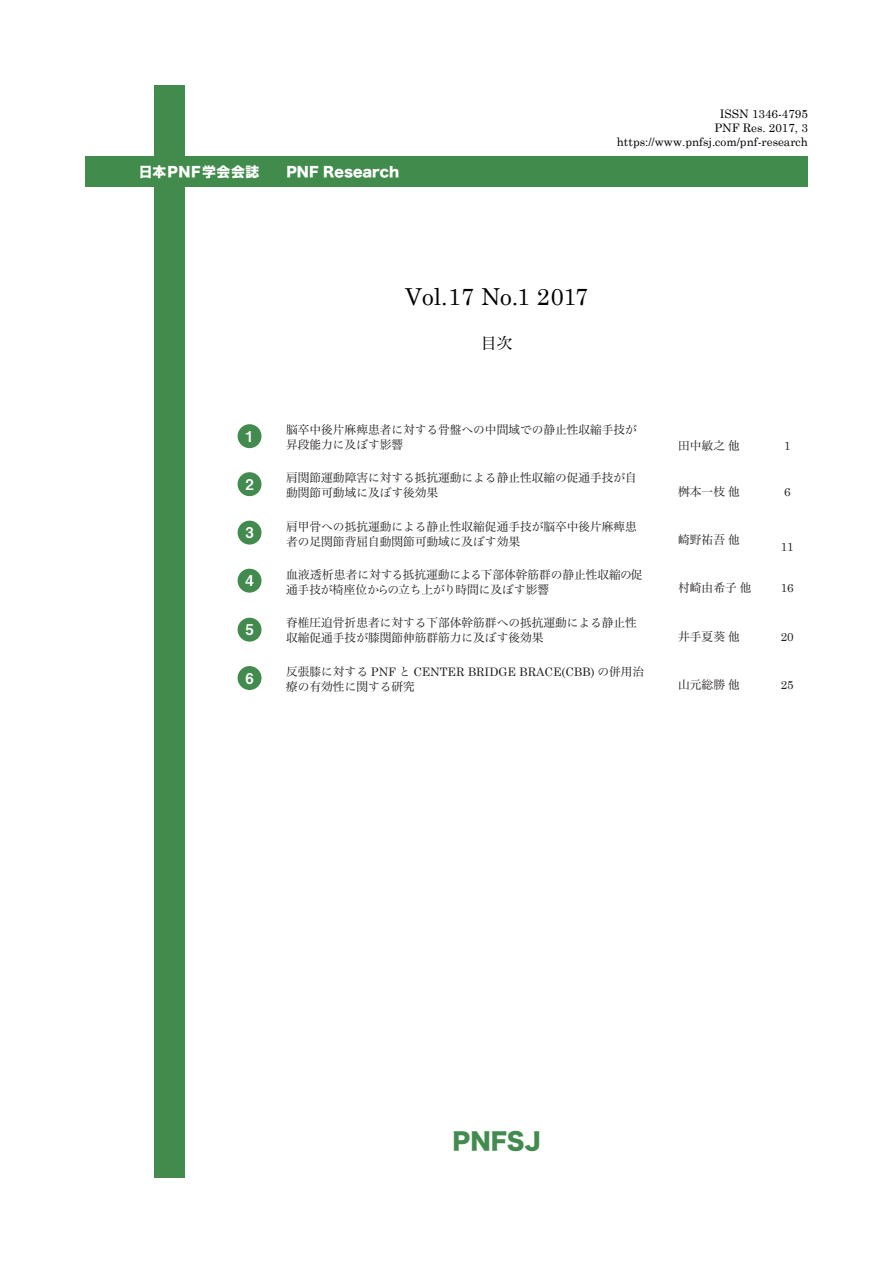
<style>
.page{position:relative;width:893px;height:1263px;background:#fff}
.page>*{position:absolute;margin:0;border:0;box-sizing:border-box;transform-origin:0 0}
.t1{font:23.4px "Century Schoolbook";color:#000}
.t2{font:23.4px "Hira Kaku Std N W8";color:#428a4d}
.t3{font:15.9px "Hira Min Pro W3";color:#000}
.t4{font:14.85px "Midashi Go Pro MB31";color:#fff}
.t5{font:13.8px "Hira Kaku Std N W8";color:#fff}
.t6{font:13.8px "Hira Kaku Std N W8";letter-spacing:.04em;color:#fff}
.t7{font:11.7px/14.9px "Hira Min Pro W3";color:#231f20}
.t8{font:11.7px/13.8px "Century Schoolbook";color:#000;text-align:right}
.t9{font:11.7px "Century Schoolbook";color:#231f20}
.s1{font-family:"Hira Min Pro N W3"}
.s2{font-family:"Hira Min Pro W3"}
</style>
<div class="page">
<div style="left:85px;top:156px;width:723px;height:31px;background:#418b4d"></div>
<div style="left:154px;top:85px;width:31px;height:1093px;background:#438b4d"></div>
<div style="left:238px;top:424px;width:23px;height:24px;background:#428a4d;border-radius:50%"></div>
<div style="left:238px;top:618px;width:23px;height:24px;background:#428a4d;border-radius:50%"></div>
<div style="left:238px;top:666px;width:23px;height:24px;background:#428a4d;border-radius:50%"></div>
<div style="left:238px;top:472px;width:23px;height:24px;background:#428a4d;border-radius:50%"></div>
<div style="left:238px;top:521px;width:23px;height:24px;background:#428a4d;border-radius:50%"></div>
<div style="left:238px;top:569px;width:23px;height:24px;background:#428a4d;border-radius:50%"></div>
<p class="t6" style="left:139px;top:164px;width:122px">日本PNF学会会誌</p>
<p class="t5" style="left:286px;top:165px;width:114px">PNF Research</p>
<p class="t8" style="left:617px;top:107px;width:193px">ISSN 1346-4795<br>PNF Res. 2017, 3 https://www.pnfsj.com/pnf-research</p>
<p class="t4" style="left:246px;top:424px;width:10px">1</p>
<p class="t4" style="left:246px;top:472px;width:10px">2</p>
<p class="t4" style="left:246px;top:521px;width:10px">3</p>
<p class="t4" style="left:246px;top:569px;width:10px">4</p>
<p class="t4" style="left:246px;top:618px;width:10px">5</p>
<p class="t4" style="left:246px;top:666px;width:10px">6</p>
<h1 class="t1" style="left:405px;top:282px;width:184px">Vol.17 No.1 2017</h1>
<h2 class="t3" style="left:481px;top:329px;width:33px">目次</h2>
<p class="t7" style="left:286px;top:421px;width:352px">脳卒中後片麻痺患者<span class="s1">に</span>対<span class="s1">する</span>骨盤<span class="s1">への</span>中間域<span class="s1">での</span>静止性収縮手技<span class="s1">が</span>昇段能力<span class="s1">に</span>及<span class="s1">ぼす</span>影響</p>
<p class="t7" style="left:286px;top:469px;width:352px">肩関節運動障害<span class="s1">に</span>対<span class="s1">する</span>抵抗運動<span class="s1">による</span>静止性収縮<span class="s1">の</span>促通手技<span class="s1">が</span>自動関節可動域<span class="s1">に</span>及<span class="s1">ぼす</span>後効果</p>
<p class="t7" style="left:286px;top:518px;width:352px">肩甲骨<span class="s1">への</span>抵抗運動<span class="s1">による</span>静止性収縮促通手技<span class="s1">が</span>脳卒中後片麻痺患者<span class="s1">の</span>足関節背屈自動関節可動域<span class="s1">に</span>及<span class="s1">ぼす</span>効果</p>
<p class="t7" style="left:286px;top:566px;width:358px">血液透析患者<span class="s1">に</span>対<span class="s1">する</span>抵抗運動<span class="s1">による</span>下部体幹筋群<span class="s1">の</span>静止性収縮<span class="s1">の</span>促通手技<span class="s1">が</span>椅座位<span class="s1">からの</span>立<span class="s1">ち</span>上<span class="s1">がり</span>時間<span class="s1">に</span>及<span class="s1">ぼす</span>影響</p>
<p class="t7" style="left:286px;top:614px;width:352px">脊椎圧迫骨折患者<span class="s1">に</span>対<span class="s1">する</span>下部体幹筋群<span class="s1">への</span>抵抗運動<span class="s1">による</span>静止性収縮促通手技<span class="s1">が</span>膝関節伸筋群筋力<span class="s1">に</span>及<span class="s1">ぼす</span>後効果</p>
<p class="t9" style="left:286px;top:664px;width:360px"><span class="s2">反張膝</span><span class="s1">に</span><span class="s2">対</span><span class="s1">する</span> PNF <span class="s1">と</span> CENTER BRIDGE BRACE(CBB) <span class="s1">の</span><span class="s2">併用治</span></p>
<p class="t7" style="left:286px;top:678px;width:130px">療<span class="s1">の</span>有効性<span class="s1">に</span>関<span class="s1">する</span>研究</p>
<p class="t7" style="left:678px;top:437px;width:63px">田中敏之他</p>
<p class="t9" style="left:784px;top:438px;width:8px">1</p>
<p class="t7" style="left:678px;top:483px;width:63px">桝本一枝他</p>
<p class="t9" style="left:784px;top:484px;width:8px">6</p>
<p class="t7" style="left:678px;top:531px;width:63px">崎野祐吾他</p>
<p class="t9" style="left:781px;top:539px;width:15px">11</p>
<p class="t7" style="left:678px;top:579px;width:75px">村崎由希子他</p>
<p class="t9" style="left:781px;top:581px;width:15px">16</p>
<p class="t7" style="left:678px;top:628px;width:63px">井手夏葵他</p>
<p class="t9" style="left:781px;top:630px;width:15px">20</p>
<p class="t7" style="left:678px;top:676px;width:63px">山元総勝他</p>
<p class="t9" style="left:781px;top:677px;width:15px">25</p>
<h1 class="t2" style="left:452px;top:1128px;width:90px">PNFSJ</h1>
</div>
